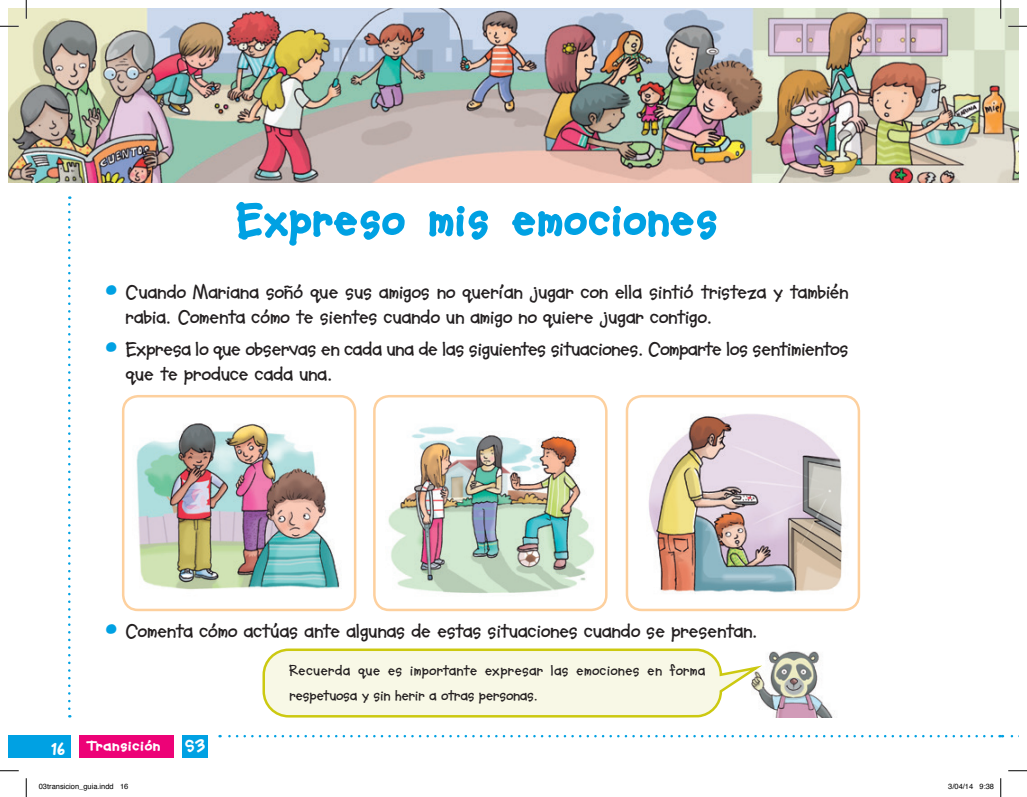
<style>
.page{position:relative;width:1027px;height:797px;background:#fff}
.page>*{position:absolute;margin:0;border:0;box-sizing:border-box;transform-origin:0 0}
.t1{font:800 50px "Soupbone OT";letter-spacing:-.005em;color:#00a1e3}
.t2{font:700 20px/25px "Soupbone OT";letter-spacing:-.005em;color:#231f20}
.t3{font:800 17.5px "Soupbone OT";color:#fff}
.t4{font:700 15px/25px "Soupbone OT";letter-spacing:.005em;color:#231f20}
.t5{font:800 15px "Soupbone OT";letter-spacing:.02em;color:#fff;scale:1.1 1}
.t6{font:7.5px "Helvetica";color:#000}
.s1{color:#00a1e3}
</style>
<div class="page">
<img style="left:9px;top:9px;width:1009px;height:173px">
<img style="left:136px;top:423px;width:204px;height:167px">
<img style="left:388px;top:402px;width:216px;height:192px">
<img style="left:632px;top:400px;width:227px;height:205px">
<img style="left:768px;top:651px;width:65px;height:66px">
<div style="left:122px;top:395px;width:234px;height:216px;border:2px solid #fdd09e;border-radius:15px"></div>
<div style="left:373px;top:395px;width:235px;height:216px;border:2px solid #fdd09e;border-radius:15px"></div>
<div style="left:626px;top:395px;width:234px;height:216px;border:2px solid #fdd09e;border-radius:15px"></div>
<div style="left:79px;top:735px;width:95px;height:22px;background:#ed0277"></div>
<div style="left:9px;top:735px;width:62px;height:22px;background:#00a1e3"></div>
<div style="left:183px;top:735px;width:25px;height:22px;background:#00a1e3"></div>
<svg style="left:220px;top:735px;width:772px;height:2px"></svg>
<svg style="left:68px;top:196px;width:3px;height:512px"></svg>
<svg style="left:999px;top:735px;width:15px;height:2px"></svg>
<svg style="left:262px;top:648px;width:506px;height:70px"></svg>
<svg style="left:0;top:25px;width:19px;height:2px"></svg>
<svg style="left:1008px;top:25px;width:19px;height:2px"></svg>
<svg style="left:0;top:770px;width:19px;height:1px"></svg>
<svg style="left:1008px;top:770px;width:19px;height:1px"></svg>
<svg style="left:25px;top:0;width:2px;height:19px"></svg>
<svg style="left:25px;top:778px;width:2px;height:19px"></svg>
<svg style="left:1000px;top:0;width:1px;height:19px"></svg>
<svg style="left:1000px;top:778px;width:1px;height:19px"></svg>
<h1 class="t1" style="left:235px;top:189px;width:484px">Expreso mis emociones</h1>
<p class="t2" style="left:125px;top:279px;width:724px;text-indent:-21px"><span class="s1">•</span> Cuando Mariana soñó que sus amigos no querían jugar con ella sintió tristeza y también rabia. Comenta cómo te sientes cuando un amigo no quiere jugar contigo.</p>
<p class="t2" style="left:125px;top:336px;width:724px;text-indent:-21px"><span class="s1">•</span> Expresa lo que observas en cada una de las siguientes situaciones. Comparte los sentimientos que te produce cada una.</p>
<p class="t2" style="left:104px;top:618px;width:655px"><span class="s1">•</span> Comenta cómo actúas ante algunas de estas situaciones cuando se presentan.</p>
<p class="t4" style="left:289px;top:658px;width:417px">Recuerda que es importante expresar las emociones en forma respetuosa y sin herir a otras personas.</p>
<p class="t3" style="left:51px;top:737px;width:16px">16</p>
<p class="t5" style="left:87px;top:737px;width:68px">Transición</p>
<p class="t3" style="left:185px;top:734px;width:22px">S3</p>
<p class="t6" style="left:39px;top:781px;width:91px">03transicion_guia.indd 16</p>
<p class="t6" style="left:948px;top:781px;width:47px">3/04/14 9:38</p>
</div>
